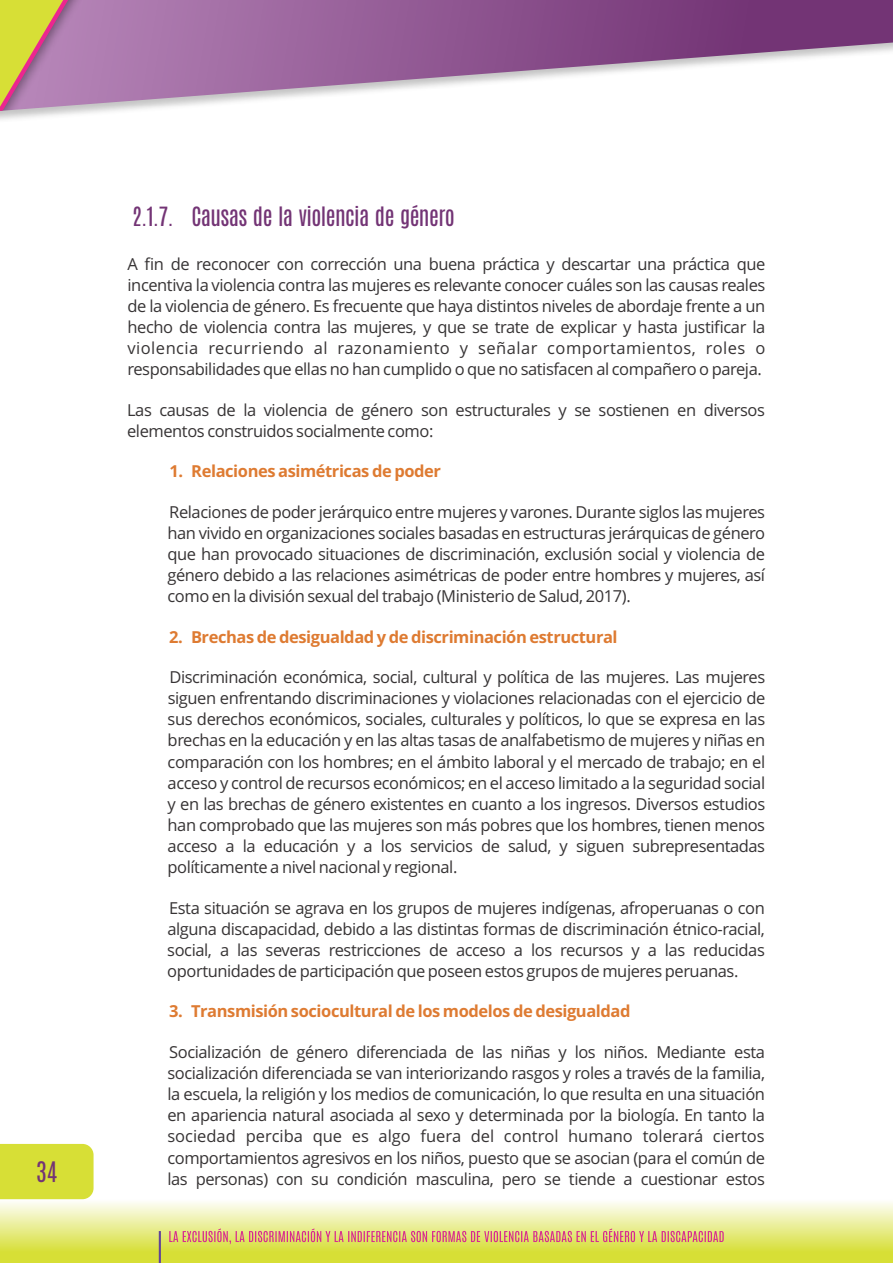
<style>
.page{position:relative;width:893px;height:1263px;background:#fff}
.page>*{position:absolute;margin:0;border:0;box-sizing:border-box;transform-origin:0 0}
.t1{font:24px "Antonio";color:#733475}
.t2{font:22.5px "Antonio";letter-spacing:-.025em;color:#733475}
.t3{font:16.5px/21.1px "Open Sans";letter-spacing:-.025em;color:#373435;text-align:justify}
.t4{font:700 16.5px "Open Sans";letter-spacing:-.025em;color:#de7b32}
</style>
<div class="page">
<svg style="left:0;top:1199px;width:893px;height:64px"></svg>
<svg style="left:152px;top:0;width:741px;height:108px"></svg>
<svg style="left:0;top:0;width:137px;height:115px"></svg>
<hr style="left:159px;top:1231px;width:2px;height:32px;background:#624498">
<svg style="left:169px;top:1228px;width:555px;height:16px"></svg>
<div style="left:0;top:1144px;width:94px;height:55px;background:#d7df36"></div>
<h1 class="t1" style="left:36px;top:1154px;width:23px">34</h1>
<h2 class="t2" style="left:132px;top:200px;width:324px">2.1.7. Causas de la violencia de género</h2>
<p class="t3" style="left:127px;top:255px;width:639px">A fin de reconocer con corrección una buena práctica y descartar una práctica que incentiva la violencia contra las mujeres es relevante conocer cuáles son las causas reales de la violencia de género. Es frecuente que haya distintos niveles de abordaje frente a un hecho de violencia contra las mujeres, y que se trate de explicar y hasta justificar la violencia recurriendo al razonamiento y señalar comportamientos, roles o responsabilidades que ellas no han cumplido o que no satisfacen al compañero o pareja.</p>
<p class="t3" style="left:127px;top:401px;width:639px">Las causas de la violencia de género son estructurales y se sostienen en diversos elementos construidos socialmente como:</p>
<p class="t4" style="left:169px;top:465px;width:273px">1. Relaciones asimétricas de poder</p>
<p class="t3" style="left:167px;top:503px;width:599px">Relaciones de poder jerárquico entre mujeres y varones. Durante siglos las mujeres han vivido en organizaciones sociales basadas en estructuras jerárquicas de género que han provocado situaciones de discriminación, exclusión social y violencia de género debido a las relaciones asimétricas de poder entre hombres y mujeres, así como en la división sexual del trabajo (Ministerio de Salud, 2017).</p>
<p class="t4" style="left:169px;top:630px;width:450px">2. Brechas de desigualdad y de discriminación estructural</p>
<p class="t3" style="left:168px;top:668px;width:599px">Discriminación económica, social, cultural y política de las mujeres. Las mujeres siguen enfrentando discriminaciones y violaciones relacionadas con el ejercicio de sus derechos económicos, sociales, culturales y políticos, lo que se expresa en las brechas en la educación y en las altas tasas de analfabetismo de mujeres y niñas en comparación con los hombres; en el ámbito laboral y el mercado de trabajo; en el acceso y control de recursos económicos; en el acceso limitado a la seguridad social y en las brechas de género existentes en cuanto a los ingresos. Diversos estudios han comprobado que las mujeres son más pobres que los hombres, tienen menos acceso a la educación y a los servicios de salud, y siguen subrepresentadas políticamente a nivel nacional y regional.</p>
<p class="t3" style="left:167px;top:899px;width:599px">Esta situación se agrava en los grupos de mujeres indígenas, afroperuanas o con alguna discapacidad, debido a las distintas formas de discriminación étnico-racial, social, a las severas restricciones de acceso a los recursos y a las reducidas oportunidades de participación que poseen estos grupos de mujeres peruanas.</p>
<p class="t4" style="left:169px;top:1005px;width:463px">3. Transmisión sociocultural de los modelos de desigualdad</p>
<p class="t3" style="left:167px;top:1043px;width:599px">Socialización de género diferenciada de las niñas y los niños. Mediante esta socialización diferenciada se van interiorizando rasgos y roles a través de la familia, la escuela, la religión y los medios de comunicación, lo que resulta en una situación en apariencia natural asociada al sexo y determinada por la biología. En tanto la sociedad perciba que es algo fuera del control humano tolerará ciertos comportamientos agresivos en los niños, puesto que se asocian (para el común de las personas) con su condición masculina, pero se tiende a cuestionar estos</p>
</div>
